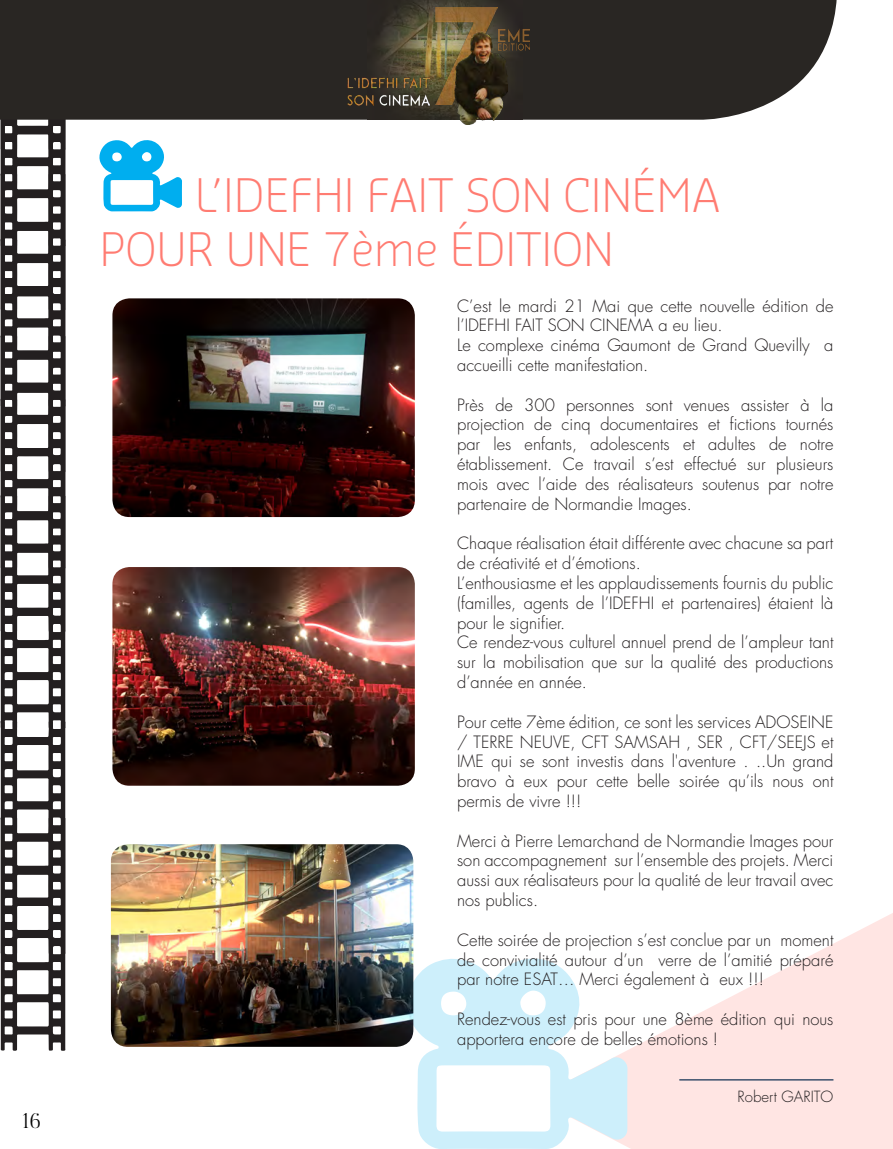
<style>
.page{position:relative;width:893px;height:1149px;background:#fff}
.page>*{position:absolute;margin:0;border:0;box-sizing:border-box;transform-origin:0 0}
.t1{font:300 45px/54px "Sansa Std";color:#ff7c72}
.t2{font:300 21px "Butler";color:#000}
.t3{font:300 16.5px/19.8px "Futura LT";color:#231f20;text-align:justify}
.t4{font:300 15px "Futura LT";color:#231f20}
</style>
<div class="page">
<svg style="left:628px;top:913px;width:265px;height:235px;fill:#ffe5e3"></svg>
<svg style="left:413px;top:951px;width:215px;height:197px;fill:#cdeffb"></svg>
<svg style="left:0;top:120px;width:66px;height:930px"></svg>
<img style="left:111px;top:844px;width:302px;height:202px">
<div style="left:0;top:0;width:837px;height:120px;background:#292623"></div>
<img style="left:368px;top:0;width:155px;height:120px">
<img style="left:436px;top:8px;width:61px;height:96px">
<img style="left:454px;top:33px;width:53px;height:92px">
<img style="left:347px;top:78px;width:83px;height:27px">
<img style="left:499px;top:29px;width:30px;height:12px">
<img style="left:499px;top:44px;width:30px;height:6px">
<img style="left:112px;top:298px;width:303px;height:219px">
<img style="left:112px;top:567px;width:303px;height:218px">
<hr style="left:679px;top:1078px;width:154px;height:2px;background:#3d526d">
<svg style="left:99px;top:140px;width:83px;height:71px"></svg>
<p class="t2" style="left:22px;top:1107px;width:20px">16</p>
<p class="t1" style="left:99px;top:166px;width:622px;text-indent:95px">L’IDEFHI FAIT SON CINÉMA<br>POUR UNE 7ème ÉDITION</p>
<p class="t3" style="left:457px;top:296px;width:378px">C’est le mardi 21 Mai que cette nouvelle édition de l’IDEFHI FAIT SON CINEMA a eu lieu.</p>
<p class="t3" style="left:457px;top:336px;width:378px">Le complexe cinéma Gaumont de Grand Quevilly a accueilli cette manifestation.</p>
<p class="t3" style="left:457px;top:395px;width:378px">Près de 300 personnes sont venues assister à la projection de cinq documentaires et fictions tournés par les enfants, adolescents et adultes de notre établissement. Ce travail s’est effectué sur plusieurs mois avec l’aide des réalisateurs soutenus par notre partenaire de Normandie Images.</p>
<p class="t3" style="left:457px;top:534px;width:378px">Chaque réalisation était différente avec chacune sa part de créativité et d’émotions.</p>
<p class="t3" style="left:457px;top:573px;width:378px">L’enthousiasme et les applaudissements fournis du public (familles, agents de l’IDEFHI et partenaires) étaient là pour le signifier.</p>
<p class="t3" style="left:457px;top:633px;width:378px">Ce rendez-vous culturel annuel prend de l’ampleur tant sur la mobilisation que sur la qualité des productions d’année en année.</p>
<p class="t3" style="left:457px;top:712px;width:378px">Pour cette 7ème édition, ce sont les services ADOSEINE / TERRE NEUVE, CFT SAMSAH , SER , CFT/SEEJS et IME qui se sont investis dans l'aventure . ..Un grand bravo à eux pour cette belle soirée qu’ils nous ont permis de vivre !!!</p>
<p class="t3" style="left:457px;top:831px;width:378px">Merci à Pierre Lemarchand de Normandie Images pour son accompagnement sur l’ensemble des projets. Merci aussi aux réalisateurs pour la qualité de leur travail avec nos publics.</p>
<p class="t3" style="left:457px;top:930px;width:378px">Cette soirée de projection s’est conclue par un moment de convivialité autour d’un verre de l’amitié préparé par notre ESAT… Merci également à eux !!!</p>
<p class="t3" style="left:457px;top:1009px;width:378px">Rendez-vous est pris pour une 8ème édition qui nous apportera encore de belles émotions !</p>
<p class="t4" style="left:738px;top:1087px;width:97px">Robert GARITO</p>
</div>
